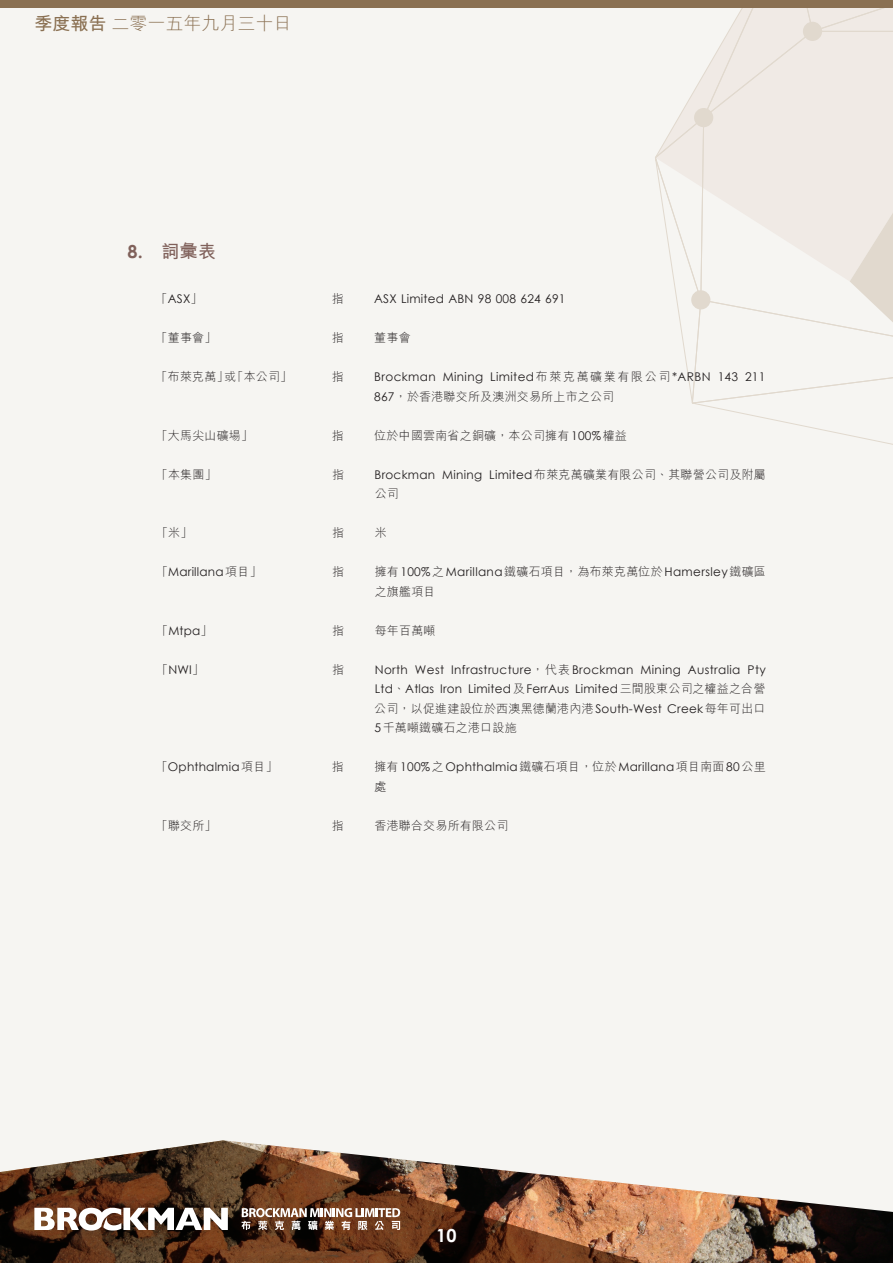
<style>
.page{position:relative;width:893px;height:1263px;background:#f6f5f2}
.page>*{position:absolute;margin:0;border:0;box-sizing:border-box;transform-origin:0 0}
.t1{font:300 18px "M Hei HK";color:#8a7052}
.t2{font:700 18px "M Hei HK";color:#80615b}
.t3{font:700 18px "Century Gothic";color:#fff}
.t4{font:12px/19.5px "Century Gothic";letter-spacing:.02em;color:#231f20}
.t5{font:300 12px/19.5px "M Hei HK";letter-spacing:.015em;color:#231f20}
.s1{font-weight:700}
.s2{font-family:"Century Gothic"}
.s3{font-family:"M Hei HK";font-weight:300}
.s4{font-family:"Century Gothic";font-weight:400}
</style>
<div class="page">
<svg style="left:655px;top:8px;width:238px;height:437px"></svg>
<svg style="left:700px;top:31px;width:193px;height:331px"></svg>
<div style="left:691px;top:290px;width:19px;height:19px;background:#e1d9ce;border-radius:50%"></div>
<div style="left:803px;top:22px;width:19px;height:19px;background:#e1d9ce;border-radius:50%"></div>
<div style="left:694px;top:108px;width:19px;height:19px;background:#e1d9ce;border-radius:50%"></div>
<div style="left:0;top:0;width:893px;height:8px;background:#8a7052"></div>
<img style="left:687px;top:1190px;width:206px;height:73px">
<svg style="left:0;top:1140px;width:687px;height:123px"></svg>
<svg style="left:34px;top:1208px;width:194px;height:22px"></svg>
<svg style="left:241px;top:1208px;width:159px;height:22px"></svg>
<h1 class="t1" style="left:34px;top:11px;width:259px"><span class="s1">季度報告</span> 二零一五年九月三十日</h1>
<h1 class="t2" style="left:128px;top:239px;width:90px"><span class="s2">8.</span> 詞彙表</h1>
<p class="t4" style="left:156px;top:289px;width:48px"><span class="s3">「</span>ASX<span class="s3">」</span></p>
<p class="t5" style="left:332px;top:289px;width:13px">指</p>
<p class="t4" style="left:374px;top:289px;width:193px">ASX Limited ABN 98 008 624 691</p>
<p class="t5" style="left:156px;top:328px;width:62px">「董事會」</p>
<p class="t5" style="left:332px;top:328px;width:13px">指</p>
<p class="t5" style="left:374px;top:328px;width:38px">董事會</p>
<p class="t5" style="left:156px;top:367px;width:138px">「布萊克萬」或「本公司」</p>
<p class="t5" style="left:332px;top:367px;width:13px">指</p>
<p class="t4" style="left:374px;top:367px;width:393px">Brockman Mining Limited<span class="s3">布萊克萬礦業有限公司</span>*ARBN 143 211</p>
<p class="t5" style="left:374px;top:386px;width:242px"><span class="s4">867</span>，於香港聯交所及澳洲交易所上市之公司</p>
<p class="t5" style="left:156px;top:425px;width:99px">「大馬尖山礦場」</p>
<p class="t5" style="left:332px;top:425px;width:13px">指</p>
<p class="t5" style="left:374px;top:425px;width:254px">位於中國雲南省之銅礦，本公司擁有<span class="s4">100%</span>權益</p>
<p class="t5" style="left:156px;top:464px;width:62px">「本集團」</p>
<p class="t5" style="left:332px;top:464px;width:13px">指</p>
<p class="t4" style="left:374px;top:464px;width:393px">Brockman Mining Limited<span class="s3">布萊克萬礦業有限公司、其聯營公司及附屬</span></p>
<p class="t5" style="left:375px;top:484px;width:26px">公司</p>
<p class="t5" style="left:156px;top:523px;width:38px">「米」</p>
<p class="t5" style="left:332px;top:523px;width:13px">指</p>
<p class="t5" style="left:375px;top:523px;width:13px">米</p>
<p class="t4" style="left:156px;top:562px;width:107px"><span class="s3">「</span>Marillana<span class="s3">項目」</span></p>
<p class="t5" style="left:332px;top:562px;width:13px">指</p>
<p class="t4" style="left:375px;top:562px;width:393px"><span class="s3">擁有</span>100%<span class="s3">之</span>Marillana<span class="s3">鐵礦石項目，為布萊克萬位於</span>Hamersley<span class="s3">鐵礦區</span></p>
<p class="t5" style="left:375px;top:581px;width:62px">之旗艦項目</p>
<p class="t4" style="left:156px;top:620px;width:58px"><span class="s3">「</span>Mtpa<span class="s3">」</span></p>
<p class="t5" style="left:332px;top:620px;width:13px">指</p>
<p class="t5" style="left:375px;top:620px;width:62px">每年百萬噸</p>
<p class="t4" style="left:156px;top:659px;width:49px"><span class="s3">「</span>NWI<span class="s3">」</span></p>
<p class="t5" style="left:332px;top:659px;width:13px">指</p>
<p class="t4" style="left:375px;top:659px;width:393px">North West Infrastructure<span class="s3">，代表</span>Brockman Mining Australia Pty<br>Ltd<span class="s3">、</span>Atlas Iron Limited<span class="s3">及</span>FerrAus Limited<span class="s3">三間股東公司之權益之合營</span></p>
<p class="t5" style="left:374px;top:698px;width:393px">公司，以促進建設位於西澳黑德蘭港內港<span class="s4">South-West Creek</span>每年可出口<br><span class="s4">5</span>千萬噸鐵礦石之港口設施</p>
<p class="t4" style="left:156px;top:757px;width:123px"><span class="s3">「</span>Ophthalmia<span class="s3">項目」</span></p>
<p class="t5" style="left:332px;top:757px;width:13px">指</p>
<p class="t4" style="left:374px;top:757px;width:393px"><span class="s3">擁有</span>100%<span class="s3">之</span>Ophthalmia<span class="s3">鐵礦石項目，位於</span>Marillana<span class="s3">項目南面</span>80<span class="s3">公里</span></p>
<p class="t5" style="left:374px;top:776px;width:13px">處</p>
<p class="t5" style="left:156px;top:815px;width:62px">「聯交所」</p>
<p class="t5" style="left:332px;top:815px;width:13px">指</p>
<p class="t5" style="left:374px;top:815px;width:136px">香港聯合交易所有限公司</p>
<h1 class="t3" style="left:436px;top:1222px;width:22px">10</h1>
</div>
